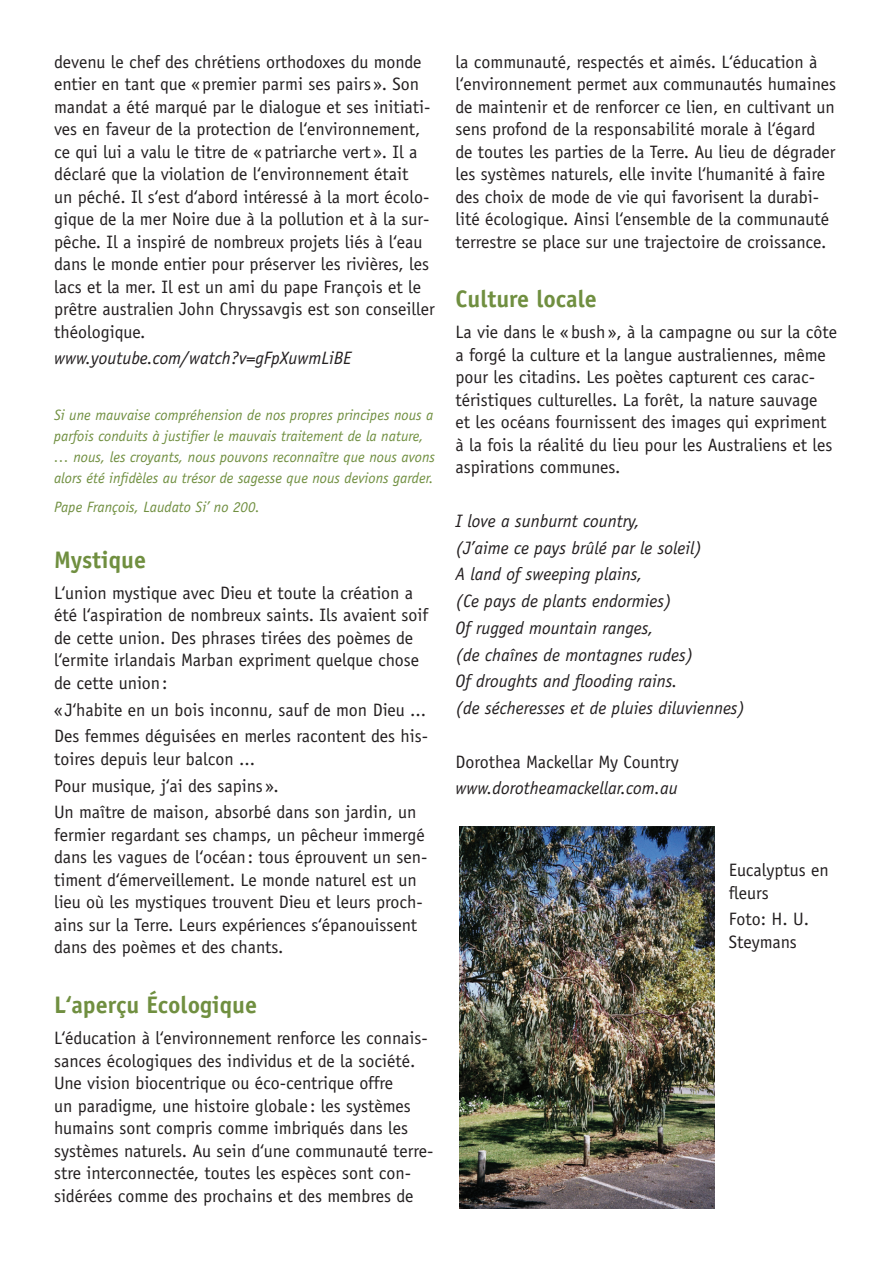
<style>
.page{position:relative;width:893px;height:1263px;background:#fff}
.page>*{position:absolute;margin:0;border:0;box-sizing:border-box;transform-origin:0 0}
.t1{font:700 24px "Officina Sans";color:#708f40}
.t2{font:18px/22.5px "Officina Sans";color:#231f20}
.t3{font:italic 18px/26.7px "Officina Sans";color:#231f20}
.t4{font:italic 15px/21px "Officina Sans";color:#708f40}
</style>
<div class="page">
<img style="left:459px;top:826px;width:256px;height:383px">
<p class="t2" style="left:54px;top:50px;width:382px">devenu le chef des chrétiens orthodoxes du monde entier en tant que « premier parmi ses pairs ». Son mandat a été marqué par le dialogue et ses initiati&shy;ves en faveur de la protection de l‘environnement, ce qui lui a valu le titre de « patriarche vert ». Il a déclaré que la violation de l‘environnement était<br>un péché. Il s‘est d‘abord intéressé à la mort écolo&shy;gique de la mer Noire due à la pollution et à la sur&shy;pêche. Il a inspiré de nombreux projets liés à l‘eau dans le monde entier pour préserver les rivières, les lacs et la mer. Il est un ami du pape François et le prêtre australien John Chryssavgis est son conseiller théologique.</p>
<p class="t3" style="left:54px;top:345px;width:299px">www.youtube.com/watch?v=gFpXuwmLiBE</p>
<p class="t4" style="left:54px;top:404px;width:383px">Si une mauvaise compréhension de nos propres principes nous a parfois conduits à justifier le mauvais traitement de la nature, … nous, les croyants, nous pouvons reconnaître que nous avons alors été infidèles au trésor de sagesse que nous devions garder.</p>
<p class="t4" style="left:54px;top:497px;width:208px">Pape François, Laudato Si’ no 200.</p>
<h1 class="t1" style="left:54px;top:545px;width:94px">Mystique</h1>
<p class="t2" style="left:54px;top:581px;width:376px">L‘union mystique avec Dieu et toute la création a été l‘aspiration de nombreux saints. Ils avaient soif de cette union. Des phrases tirées des poèmes de l‘ermite irlandais Marban expriment quelque chose de cette union:</p>
<p class="t2" style="left:54px;top:696px;width:376px;line-height:26.7px">« J‘habite en un bois inconnu, sauf de mon Dieu ...<br>Des femmes déguisées en merles racontent des his-</p>
<p class="t2" style="left:54px;top:745px;width:364px;line-height:26.7px">toires depuis leur balcon ...<br>Pour musique, j‘ai des sapins ».<br>Un maître de maison, absorbé dans son jardin, un</p>
<p class="t2" style="left:54px;top:823px;width:375px">fermier regardant ses champs, un pêcheur immergé dans les vagues de l‘océan: tous éprouvent un sen&shy;timent d‘émerveillement. Le monde naturel est un lieu où les mystiques trouvent Dieu et leurs proch&shy;ains sur la Terre. Leurs expériences s‘épanouissent dans des poèmes et des chants.</p>
<h1 class="t1" style="left:54px;top:990px;width:205px">L‘aperçu Écologique</h1>
<p class="t2" style="left:54px;top:1027px;width:381px">L‘éducation à l‘environnement renforce les connais&shy;sances écologiques des individus et de la société.<br>Une vision biocentrique ou éco-centrique offre<br>un paradigme, une histoire globale : les systèmes humains sont compris comme imbriqués dans les systèmes naturels. Au sein d‘une communauté terre&shy;stre interconnectée, toutes les espèces sont con&shy;sidérées comme des prochains et des membres de</p>
<p class="t2" style="left:455px;top:50px;width:382px">la communauté, respectés et aimés. L‘éducation à l‘environnement permet aux communautés humaines de maintenir et de renforcer ce lien, en cultivant un sens profond de la responsabilité morale à l‘égard de toutes les parties de la Terre. Au lieu de dégrader les systèmes naturels, elle invite l‘humanité à faire des choix de mode de vie qui favorisent la durabi&shy;lité écologique. Ainsi l‘ensemble de la communauté terrestre se place sur une trajectoire de croissance.</p>
<h1 class="t1" style="left:455px;top:284px;width:143px">Culture locale</h1>
<p class="t2" style="left:455px;top:321px;width:383px">La vie dans le « bush», à la campagne ou sur la côte a forgé la culture et la langue australiennes, même pour les citadins. Les poètes capturent ces carac&shy;téristiques culturelles. La forêt, la nature sauvage<br>et les océans fournissent des images qui expriment à la fois la réalité du lieu pour les Australiens et les aspirations communes.</p>
<p class="t3" style="left:455px;top:507px;width:291px">I love a sunburnt country,<br>(J’aime ce pays brûlé par le soleil)<br>A land of sweeping plains,<br>(Ce pays de plants endormies)<br>Of rugged mountain ranges,<br>(de chaînes de montagnes rudes)<br>Of droughts and flooding rains.<br>(de sécheresses et de pluies diluviennes)</p>
<p class="t2" style="left:455px;top:750px;width:225px">Dorothea Mackellar My Country</p>
<p class="t3" style="left:455px;top:775px;width:224px">www.dorotheamackellar.com.au</p>
<p class="t2" style="left:729px;top:859px;width:102px">Eucalyptus en fleurs</p>
<p class="t2" style="left:729px;top:908px;width:82px">Foto: H. U.<br>Steymans</p>
</div>
